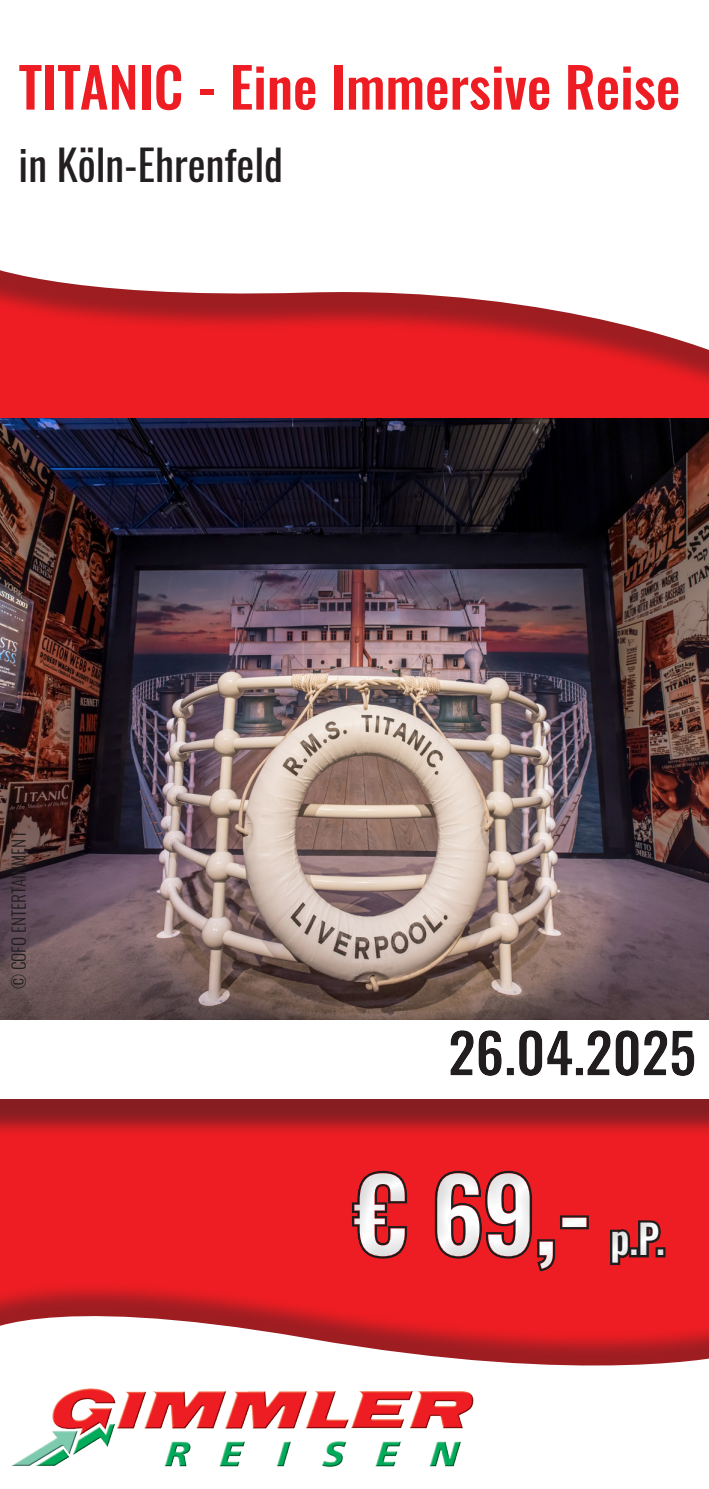
<style>
.page{position:relative;width:709px;height:1489px;background:#fff}
.page>*{position:absolute;margin:0;border:0;box-sizing:border-box;transform-origin:0 0}
.t1{font:500 55px "Oswald";color:#ee1d23}
.t2{font:42.5px "Oswald";color:#231f20}
.t3{font:500 40px "Oswald";color:#fff}
.t4{font:300 17.5px "Oswald";color:#231f20}
</style>
<div class="page">
<div style="left:0;top:0;width:709px;height:1488px;background:#ee1d23"></div>
<div style="left:0;top:429px;width:709px;height:708px;background:#231f20;opacity:.5"></div>
<div style="left:0;top:418px;width:709px;height:680px;background:#fff"></div>
<img style="left:0;top:418px;width:709px;height:601px">
<svg style="left:0;top:0;width:709px;height:358px;background:#f6dadb"></svg>
<div style="left:425px;top:1003px;width:284px;height:99px;background:#231f20;opacity:.2"></div>
<div style="left:325px;top:1138px;width:366px;height:162px;background:#231f20;opacity:.2"></div>
<div style="left:0;top:1280px;width:709px;height:208px;background:#ee1d23"></div>
<svg style="left:0;top:1290px;width:709px;height:198px;fill:#fff"></svg>
<img style="left:0;top:1368px;width:491px;height:120px">
<p class="t1" style="left:19px;top:58px;width:663px">TITANIC - Eine Immersive Reise</p>
<p class="t2" style="left:19px;top:127px;width:266px">in Köln-Ehrenfeld</p>
<p class="t4" style="left:3px;top:989px;width:159px;rotate:-90deg">© COFO ENTERTAINMENT</p>
<p class="t3" style="left:610px;top:1217px;width:56px">p.P.</p>
</div>
